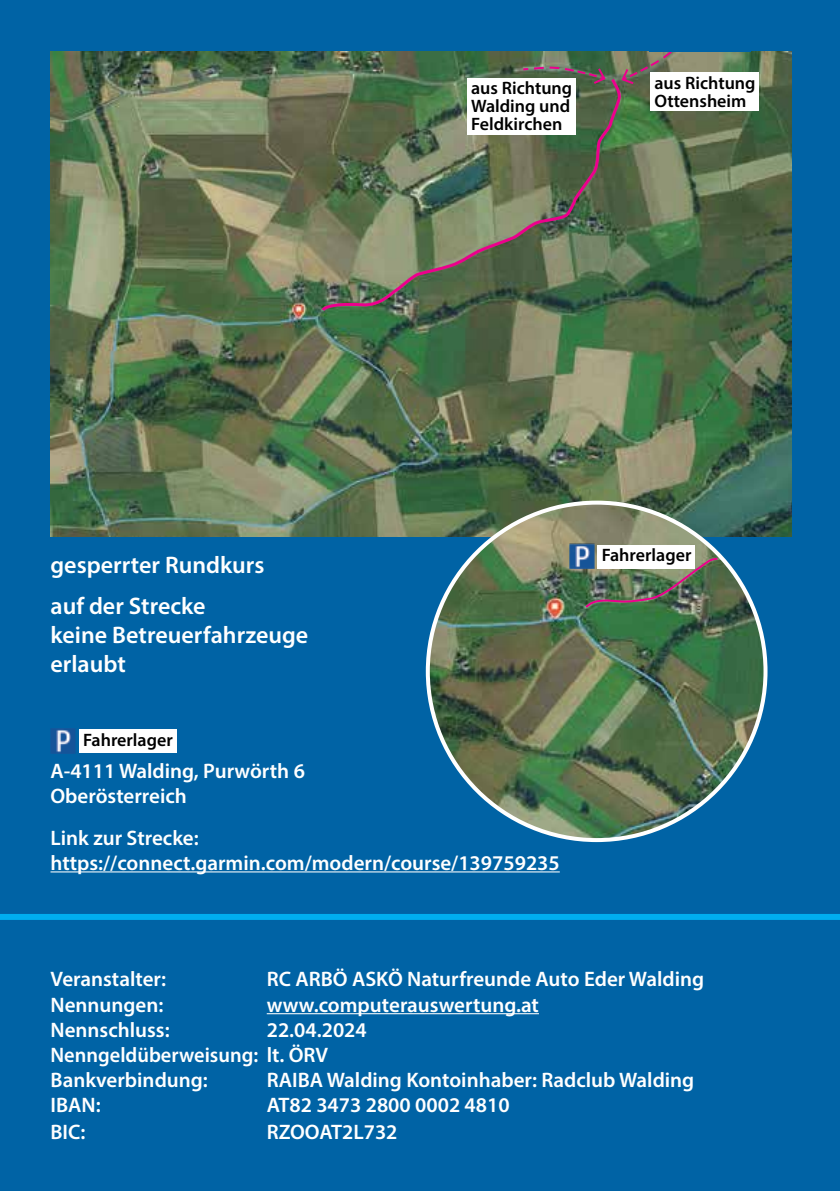
<style>
.page{position:relative;width:840px;height:1191px;background:#fff}
.page>*{position:absolute;margin:0;border:0;box-sizing:border-box;transform-origin:0 0}
.t1{font:600 24px/28.8px "Myriad Pro";color:#fff}
.t2{font:600 21px/25.2px "Myriad Pro";color:#fff}
.t3{font:600 18px/18px "Myriad Pro";color:#000;text-align:justify}
</style>
<div class="page">
<div style="left:0;top:0;width:839px;height:1191px;background:#0063a5"></div>
<hr style="left:266px;top:1013px;width:272px;height:1px;background:#fff">
<hr style="left:50px;top:871px;width:509px;height:1px;background:#fff">
<div style="left:0;top:914px;width:839px;height:6px;background:#00aeef"></div>
<img style="left:50px;top:52px;width:740px;height:485px">
<img style="left:320px;top:77px;width:300px;height:236px">
<svg style="left:521px;top:66px;width:85px;height:20px"></svg>
<svg style="left:619px;top:51px;width:73px;height:35px"></svg>
<div style="left:648px;top:27px;width:101px;height:25px;background:#0063a5"></div>
<div style="left:466px;top:78px;width:109px;height:57px;background:#fff"></div>
<div style="left:650px;top:72px;width:109px;height:39px;background:#fff"></div>
<div style="left:79px;top:729px;width:97px;height:24px;background:#fff"></div>
<img style="left:50px;top:728px;width:25px;height:25px">
<img style="left:427px;top:502px;width:338px;height:338px;border-radius:169px">
<img style="left:584px;top:557px;width:135px;height:52px">
<div style="left:597px;top:545px;width:97px;height:23px;background:#fff"></div>
<img style="left:568px;top:544px;width:25px;height:25px">
<p class="t3" style="left:471px;top:79px;width:103px">aus Richtung Walding und Feldkirchen</p>
<p class="t3" style="left:654px;top:73px;width:103px">aus Richtung<br>Ottensheim</p>
<p class="t1" style="left:50px;top:550px;width:215px">gesperrter Rundkurs</p>
<p class="t1" style="left:50px;top:591px;width:259px">auf der Strecke<br>keine Betreuerfahrzeuge erlaubt</p>
<p class="t3" style="left:83px;top:730px;width:91px">Fahrerlager</p>
<p class="t2" style="left:50px;top:758px;width:256px">A-4111 Walding, Purwörth 6<br>Oberösterreich</p>
<p class="t3" style="left:601px;top:546px;width:91px">Fahrerlager</p>
<p class="t2" style="left:50px;top:824px;width:510px">Link zur Strecke: https://connect.garmin.com/modern/course/139759235</p>
<p class="t2" style="left:50px;top:966px;width:117px">Veranstalter:</p>
<p class="t2" style="left:266px;top:966px;width:438px">RC ARBÖ ASKÖ Naturfreunde Auto Eder Walding</p>
<p class="t2" style="left:50px;top:991px;width:114px">Nennungen:</p>
<p class="t2" style="left:266px;top:991px;width:273px">www.computerauswertung.at</p>
<p class="t2" style="left:50px;top:1016px;width:121px">Nennschluss:</p>
<p class="t2" style="left:50px;top:1016px;width:317px;text-indent:216px">22.04.2024<br>Nenngeldüberweisung: lt. ÖRV<br>Bankverbindung:</p>
<p class="t2" style="left:266px;top:1067px;width:429px">RAIBA Walding Kontoinhaber: Radclub Walding</p>
<p class="t2" style="left:50px;top:1092px;width:52px">IBAN:</p>
<p class="t2" style="left:266px;top:1092px;width:244px">AT82 3473 2800 0002 4810</p>
<p class="t2" style="left:50px;top:1118px;width:36px">BIC:</p>
<p class="t2" style="left:266px;top:1118px;width:132px">RZOOAT2L732</p>
</div>
